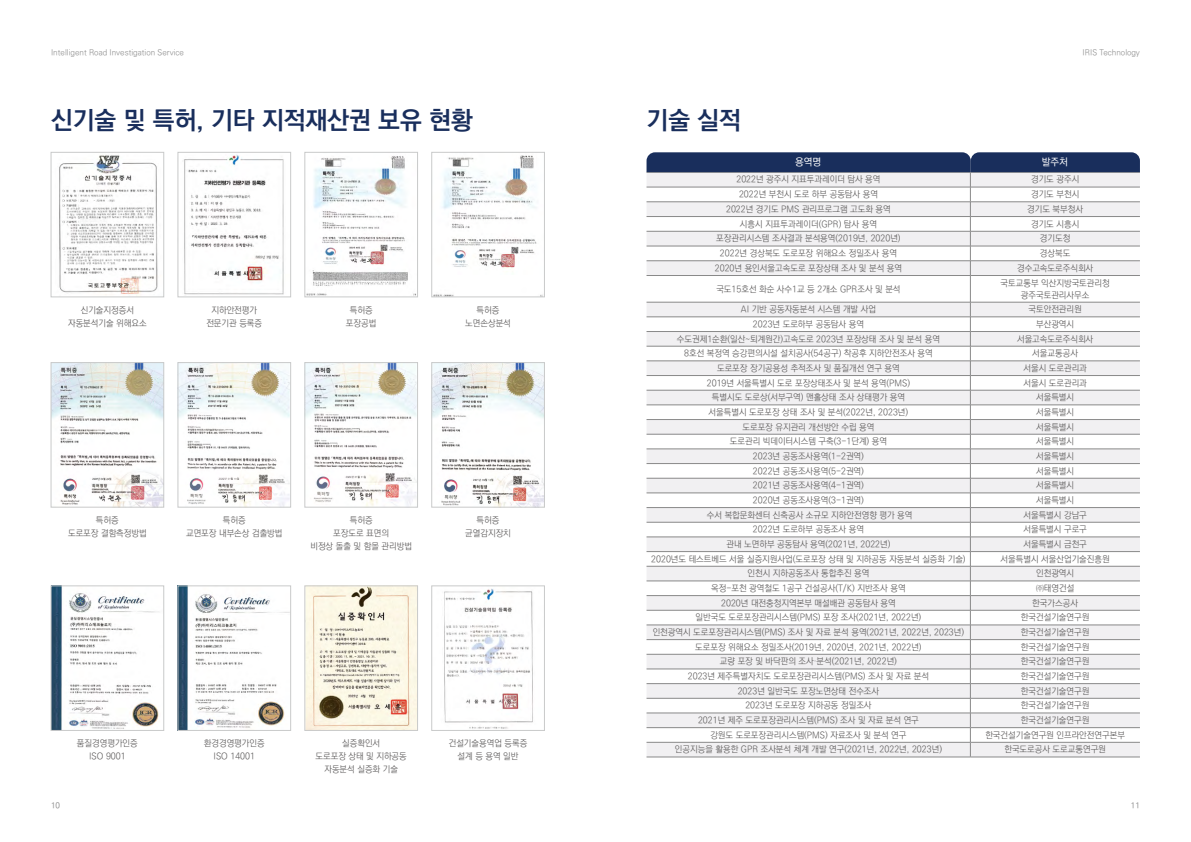
<style>
.page{position:relative;width:1191px;height:842px;background:#fff}
.page>*{position:absolute;margin:0;border:0;box-sizing:border-box;transform-origin:0 0}
.t1{font:25px "Ko Pub World Dotum PB";color:#192e5c}
.t2{font:10px "Ko Pub World Dotum PM";color:#fff}
.t3{font:9px/13px "Ko Pub World Dotum PL";color:#595757;text-align:center}
.t4{font:8px "Ko Pub World Dotum PL";color:#898989}
.t5{font:8px "Ko Pub World Dotum PM";color:#898989}
</style>
<div class="page">
<hr style="left:646px;top:757px;width:324px;height:1px;background:#898989">
<hr style="left:970px;top:757px;width:170px;height:1px;background:#898989">
<svg style="left:646px;top:152px;width:494px;height:605px"></svg>
<img style="left:59px;top:155px;width:99px;height:140px">
<div style="left:51px;top:152px;width:113px;height:145px;border:1px solid #c9caca"></div>
<img style="left:184px;top:154px;width:100px;height:141px">
<div style="left:178px;top:152px;width:113px;height:145px;border:1px solid #c9caca"></div>
<img style="left:307px;top:156px;width:109px;height:139px">
<div style="left:305px;top:152px;width:113px;height:145px;border:1px solid #c9caca"></div>
<img style="left:433px;top:155px;width:108px;height:140px">
<div style="left:431px;top:152px;width:113px;height:145px;border:1px solid #c9caca"></div>
<img style="left:53px;top:588px;width:106px;height:140px">
<div style="left:51px;top:586px;width:113px;height:144px;border:1px solid #c9caca"></div>
<img style="left:180px;top:588px;width:109px;height:140px">
<div style="left:178px;top:586px;width:113px;height:144px;border:1px solid #c9caca"></div>
<img style="left:307px;top:588px;width:109px;height:140px">
<div style="left:305px;top:586px;width:113px;height:144px;border:1px solid #c9caca"></div>
<img style="left:444px;top:588px;width:89px;height:140px">
<div style="left:431px;top:586px;width:113px;height:144px;border:1px solid #c9caca"></div>
<img style="left:53px;top:364px;width:109px;height:141px">
<div style="left:51px;top:362px;width:113px;height:145px;border:1px solid #c9caca"></div>
<img style="left:180px;top:364px;width:109px;height:141px">
<div style="left:178px;top:362px;width:113px;height:145px;border:1px solid #c9caca"></div>
<img style="left:307px;top:364px;width:109px;height:141px">
<div style="left:305px;top:362px;width:113px;height:145px;border:1px solid #c9caca"></div>
<img style="left:433px;top:364px;width:109px;height:141px">
<div style="left:431px;top:362px;width:113px;height:145px;border:1px solid #c9caca"></div>
<p class="t4" style="left:51px;top:47px;width:134px">Intelligent Road Investigation Service</p>
<h1 class="t1" style="left:51px;top:102px;width:423px">신기술 및 특허, 기타 지적재산권 보유 현황</h1>
<h1 class="t1" style="left:646px;top:102px;width:96px">기술 실적</h1>
<p class="t4" style="left:1082px;top:47px;width:59px">IRIS Technology</p>
<p class="t2" style="left:795px;top:155px;width:28px">용역명</p>
<p class="t2" style="left:1041px;top:155px;width:28px">발주처</p>
<p class="t3" style="left:68px;top:304px;width:80px">신기술지정증서 자동분석기술 위해요소</p>
<p class="t3" style="left:206px;top:304px;width:57px">지하안전평가 전문기관 등록증</p>
<p class="t3" style="left:346px;top:304px;width:32px">특허증 포장공법</p>
<p class="t3" style="left:465px;top:304px;width:47px">특허증 노면손상분석</p>
<p class="t3" style="left:68px;top:514px;width:80px">특허증<br>도로포장 결함측정방법</p>
<p class="t3" style="left:186px;top:514px;width:98px">특허증<br>교면포장 내부손상 검출방법</p>
<p class="t3" style="left:310px;top:514px;width:103px">특허증<br>포장도로 표면의<br>비정상 돌출 및 함몰 관리방법</p>
<p class="t3" style="left:465px;top:514px;width:47px">특허증 균열감지장치</p>
<p class="t3" style="left:77px;top:737px;width:62px">품질경영평가인증<br>ISO 9001</p>
<p class="t3" style="left:204px;top:737px;width:62px">환경경영평가인증<br>ISO 14001</p>
<p class="t3" style="left:315px;top:737px;width:93px">실증확인서<br>도로포장 상태 및 지하공동 자동분석 실증화 기술</p>
<p class="t3" style="left:449px;top:737px;width:80px">건설기술용역업 등록증 설계 등 용역 일반</p>
<p class="t3" style="left:736px;top:173px;width:145px">2022년 광주시 지표투과레이더 탐사 용역</p>
<p class="t3" style="left:1031px;top:173px;width:50px">경기도 광주시</p>
<p class="t3" style="left:739px;top:188px;width:140px">2022년 부천시 도로 하부 공동탐사 용역</p>
<p class="t3" style="left:1031px;top:188px;width:50px">경기도 부천시</p>
<p class="t3" style="left:726px;top:203px;width:166px">2022년 경기도 PMS 관리프로그램 고도화 용역</p>
<p class="t3" style="left:1027px;top:203px;width:57px">경기도 북부청사</p>
<p class="t3" style="left:740px;top:218px;width:138px">시흥시 지표투과레이더(GPR) 탐사 용역</p>
<p class="t3" style="left:1031px;top:218px;width:50px">경기도 시흥시</p>
<p class="t3" style="left:716px;top:232px;width:186px">포장관리시스템 조사결과 분석용역(2019년, 2020년)</p>
<p class="t3" style="left:1040px;top:232px;width:32px">경기도청</p>
<p class="t3" style="left:720px;top:247px;width:178px">2022년 경상북도 도로포장 위해요소 정밀조사 용역</p>
<p class="t3" style="left:1040px;top:247px;width:32px">경상북도</p>
<p class="t3" style="left:715px;top:262px;width:189px">2020년 용인서울고속도로 포장상태 조사 및 분석 용역</p>
<p class="t3" style="left:1017px;top:262px;width:78px">경수고속도로주식회사</p>
<p class="t3" style="left:716px;top:282px;width:186px">국도15호선 화순 사수1교 등 2개소 GPR조사 및 분석</p>
<p class="t3" style="left:1000px;top:277px;width:111px;line-height:12px">국토교통부 익산지방국토관리청 광주국토관리사무소</p>
<p class="t3" style="left:741px;top:303px;width:137px">AI 기반 공동자동분석 시스템 개발 사업</p>
<p class="t3" style="left:1028px;top:303px;width:55px">국토안전관리원</p>
<p class="t3" style="left:753px;top:318px;width:112px">2023년 도로하부 공동탐사 용역</p>
<p class="t3" style="left:1036px;top:318px;width:40px">부산광역시</p>
<p class="t3" style="left:677px;top:332px;width:264px">수도권제1순환(일산~퇴계원간)고속도로 2023년 포장상태 조사 및 분석 용역</p>
<p class="t3" style="left:1017px;top:332px;width:78px">서울고속도로주식회사</p>
<p class="t3" style="left:684px;top:347px;width:250px">8호선 복정역 승강편의시설 설치공사(54공구) 착공후 지하안전조사 용역</p>
<p class="t3" style="left:1032px;top:347px;width:47px">서울교통공사</p>
<p class="t3" style="left:717px;top:362px;width:184px">도로포장 장기공용성 추적조사 및 품질개선 연구 용역</p>
<p class="t3" style="left:1023px;top:362px;width:65px">서울시 도로관리과</p>
<p class="t3" style="left:707px;top:376px;width:205px">2019년 서울특별시 도로 포장상태조사 및 분석 용역(PMS)</p>
<p class="t3" style="left:1023px;top:376px;width:65px">서울시 도로관리과</p>
<p class="t3" style="left:712px;top:391px;width:195px">특별시도 도로상(서부구역) 맨홀상태 조사 상태평가 용역</p>
<p class="t3" style="left:1036px;top:391px;width:40px">서울특별시</p>
<p class="t3" style="left:708px;top:406px;width:201px">서울특별시 도로포장 상태 조사 및 분석(2022년, 2023년)</p>
<p class="t3" style="left:1036px;top:406px;width:40px">서울특별시</p>
<p class="t3" style="left:742px;top:421px;width:133px">도로포장 유지관리 개선방안 수립 용역</p>
<p class="t3" style="left:1036px;top:421px;width:40px">서울특별시</p>
<p class="t3" style="left:730px;top:435px;width:159px">도로관리 빅데이터시스템 구축(3-1단계) 용역</p>
<p class="t3" style="left:1036px;top:435px;width:40px">서울특별시</p>
<p class="t3" style="left:753px;top:450px;width:112px">2023년 공동조사용역(1-2권역)</p>
<p class="t3" style="left:1036px;top:450px;width:40px">서울특별시</p>
<p class="t3" style="left:753px;top:465px;width:112px">2022년 공동조사용역(5-2권역)</p>
<p class="t3" style="left:1036px;top:465px;width:40px">서울특별시</p>
<p class="t3" style="left:753px;top:479px;width:112px">2021년 공동조사용역(4-1권역)</p>
<p class="t3" style="left:1036px;top:479px;width:40px">서울특별시</p>
<p class="t3" style="left:753px;top:494px;width:112px">2020년 공동조사용역(3-1권역)</p>
<p class="t3" style="left:1036px;top:494px;width:40px">서울특별시</p>
<p class="t3" style="left:707px;top:509px;width:207px">수서 복합문화센터 신축공사 소규모 지하안전영향 평가 용역</p>
<p class="t3" style="left:1023px;top:509px;width:65px">서울특별시 강남구</p>
<p class="t3" style="left:753px;top:523px;width:112px">2022년 도로하부 공동조사 용역</p>
<p class="t3" style="left:1023px;top:523px;width:65px">서울특별시 구로구</p>
<p class="t3" style="left:726px;top:538px;width:166px">관내 노면하부 공동탐사 용역(2021년, 2022년)</p>
<p class="t3" style="left:1023px;top:538px;width:65px">서울특별시 금천구</p>
<p class="t3" style="left:651px;top:553px;width:316px">2020년도 테스트베드 서울 실증지원사업(도로포장 상태 및 지하공동 자동분석 실증화 기술)</p>
<p class="t3" style="left:1000px;top:553px;width:111px">서울특별시 서울산업기술진흥원</p>
<p class="t3" style="left:747px;top:567px;width:123px">인천시 지하공동조사 통합추진 용역</p>
<p class="t3" style="left:1036px;top:567px;width:40px">인천광역시</p>
<p class="t3" style="left:711px;top:582px;width:196px">옥정-포천 광역철도 1공구 건설공사(T/K) 지반조사 용역</p>
<p class="t3" style="left:1036px;top:582px;width:40px">㈜태영건설</p>
<p class="t3" style="left:721px;top:597px;width:176px">2020년 대전충청지역본부 매설배관 공동탐사 용역</p>
<p class="t3" style="left:1032px;top:597px;width:47px">한국가스공사</p>
<p class="t3" style="left:695px;top:611px;width:227px">일반국도 도로포장관리시스템(PMS) 포장 조사(2021년, 2022년)</p>
<p class="t3" style="left:1021px;top:611px;width:70px">한국건설기술연구원</p>
<p class="t3" style="left:652px;top:626px;width:313px">인천광역시 도로포장관리시스템(PMS) 조사 및 자료 분석 용역(2021년, 2022년, 2023년)</p>
<p class="t3" style="left:1021px;top:626px;width:70px">한국건설기술연구원</p>
<p class="t3" style="left:695px;top:641px;width:228px">도로포장 위해요소 정밀조사(2019년, 2020년, 2021년, 2022년)</p>
<p class="t3" style="left:1021px;top:641px;width:70px">한국건설기술연구원</p>
<p class="t3" style="left:720px;top:655px;width:178px">교량 포장 및 바닥판의 조사·분석(2021년, 2022년)</p>
<p class="t3" style="left:1021px;top:655px;width:70px">한국건설기술연구원</p>
<p class="t3" style="left:688px;top:670px;width:243px">2023년 제주특별자치도 도로포장관리시스템(PMS) 조사 및 자료 분석</p>
<p class="t3" style="left:1021px;top:670px;width:70px">한국건설기술연구원</p>
<p class="t3" style="left:737px;top:685px;width:143px">2023년 일반국도 포장노면상태 전수조사</p>
<p class="t3" style="left:1021px;top:685px;width:70px">한국건설기술연구원</p>
<p class="t3" style="left:745px;top:699px;width:128px">2023년 도로포장 지하공동 정밀조사</p>
<p class="t3" style="left:1021px;top:699px;width:70px">한국건설기술연구원</p>
<p class="t3" style="left:698px;top:714px;width:222px">2021년 제주 도로포장관리시스템(PMS) 조사 및 자료 분석 연구</p>
<p class="t3" style="left:1021px;top:714px;width:70px">한국건설기술연구원</p>
<p class="t3" style="left:710px;top:729px;width:198px">강원도 도로포장관리시스템(PMS) 자료조사 및 분석 연구</p>
<p class="t3" style="left:985px;top:729px;width:141px">한국건설기술연구원 인프라안전연구본부</p>
<p class="t3" style="left:675px;top:743px;width:269px">인공지능을 활용한 GPR 조사분석 체계 개발 연구(2021년, 2022년, 2023년)</p>
<p class="t3" style="left:1004px;top:743px;width:103px">한국도로공사 도로교통연구원</p>
<p class="t5" style="left:51px;top:800px;width:11px">10</p>
<p class="t5" style="left:1131px;top:800px;width:11px">11</p>
</div>
